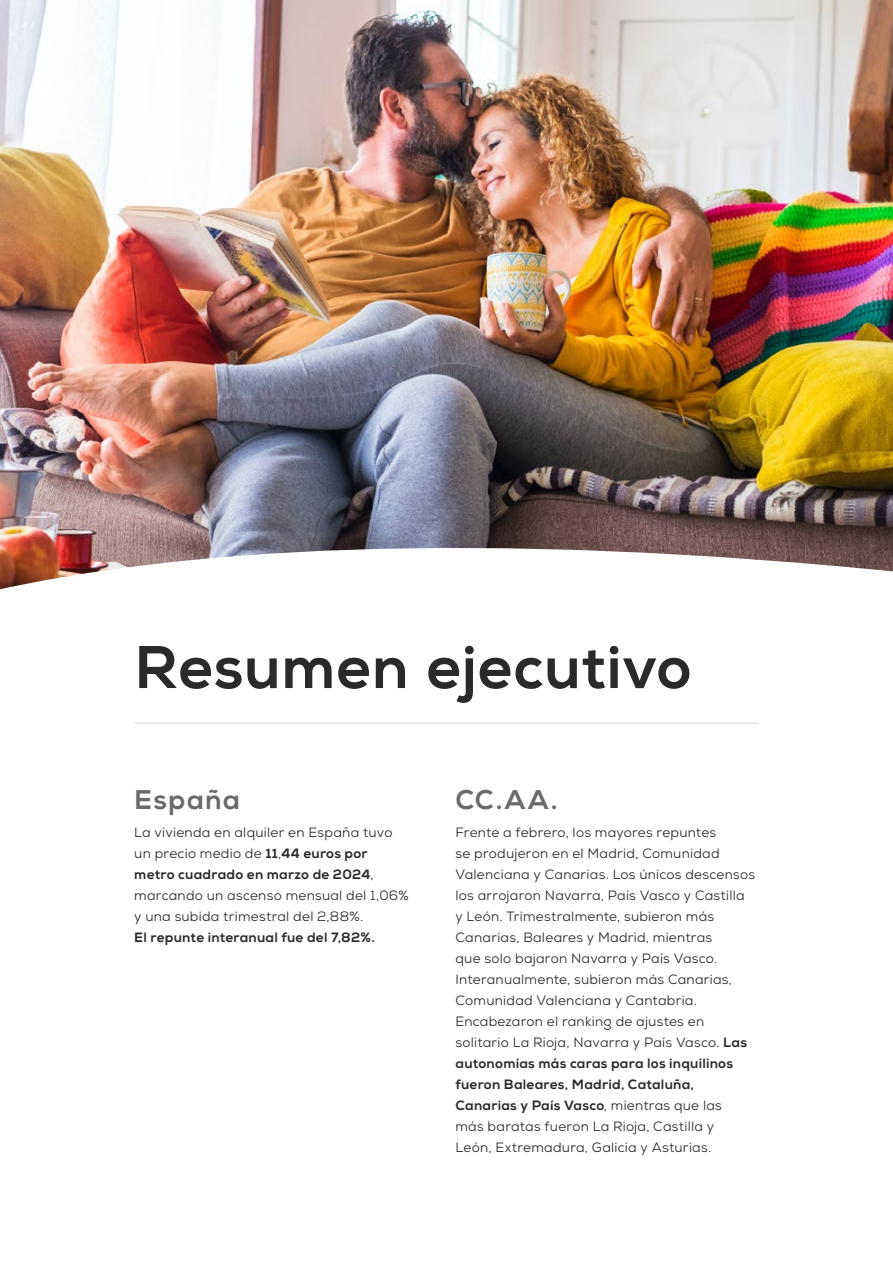
<style>
.page{position:relative;width:893px;height:1263px;background:#fff}
.page>*{position:absolute;margin:0;border:0;box-sizing:border-box;transform-origin:0 0}
.t1{font:800 60px "Nexa";letter-spacing:.01em;color:#2a2a2a}
.t2{font:800 27px "Nexa";letter-spacing:.045em;color:#6a6a6a}
.t3{font:13.5px/21px "Nexa";letter-spacing:.02em;color:#2a2a2a}
.s1{font-weight:800}
</style>
<div class="page">
<img style="left:0;top:0;width:893px;height:487px">
<svg style="left:0;top:487px;width:893px;height:236px"></svg>
<hr style="left:134px;top:723px;width:625px;height:1px;background:#d4d4d4">
<p class="t1" style="left:134px;top:630px;width:559px">Resumen ejecutivo</p>
<p class="t2" style="left:134px;top:783px;width:107px">España</p>
<p class="t3" style="left:134px;top:822px;width:276px">La vivienda en alquiler en España tuvo un precio medio de <span class="s1">11</span>,<span class="s1">44 euros por metro cuadrado en marzo de 2024</span>, marcando un ascenso mensual del 1,06% y una subida trimestral del 2,88%.<br><span class="s1">El repunte interanual fue del 7,82%.</span></p>
<p class="t2" style="left:455px;top:783px;width:104px">CC.AA.</p>
<p class="t3" style="left:455px;top:822px;width:301px">Frente a febrero, los mayores repuntes<br>se produjeron en el Madrid, Comunidad Valenciana y Canarias. Los únicos descensos los arrojaron Navarra, País Vasco y Castilla y León. Trimestralmente, subieron más Canarias, Baleares y Madrid, mientras<br>que solo bajaron Navarra y País Vasco.<br>Interanualmente, subieron más Canarias, Comunidad Valenciana y Cantabria.<br>Encabezaron el ranking de ajustes en solitario La Rioja, Navarra y País Vasco. <span class="s1">Las autonomías más caras para los inquilinos fueron Baleares, Madrid, Cataluña, Canarias y País Vasco</span>, mientras que las<br>más baratas fueron La Rioja, Castilla y<br>León, Extremadura, Galicia y Asturias.</p>
</div>
